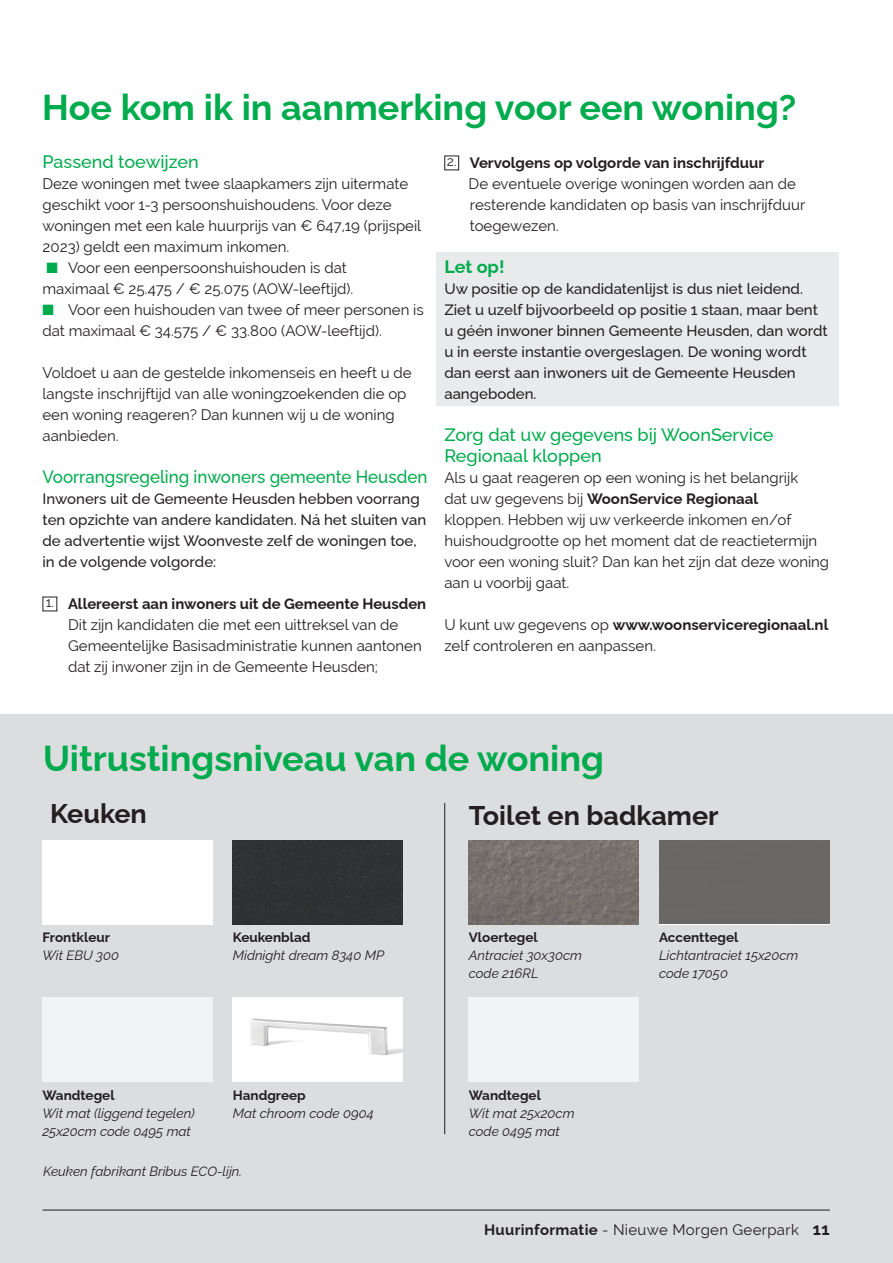
<style>
.page{position:relative;width:893px;height:1263px;background:#fff}
.page>*{position:absolute;margin:0;border:0;box-sizing:border-box;transform-origin:0 0}
.tk{font:700 36px "Raleway";color:#00ab4d}
.tk-2{font:700 27px "Raleway";color:#231f20}
.plat{font:500 18px "Raleway";color:#00ab4d}
.Subkop{font:500 18px "Raleway";color:#00ab4d;scale:.94 1}
.Subkop-2{font:500 18px "Raleway";color:#00ab4d}
.Subkop-3{font:700 18px "Raleway";color:#00ab4d}
.plat-2{font:15px/21px "Raleway";color:#231f20}
.Subkop-4{font:500 15px/21px "Raleway";color:#231f20}
.plat-3{font:700 15px "Raleway";color:#231f20}
.plat-4{font:15px "Raleway";letter-spacing:.02em;color:#231f20}
.plat-5{font:italic 13.5px/18px "Raleway";color:#231f20}
.plat-6{font:700 13.5px "Raleway";color:#231f20}
.plat-7{font:13.5px "Raleway";color:#231f20}
.s1{color:#00ab4d}
.s2{font-weight:700}
.s3{font-weight:400}
.s4{font-weight:700;font-size:16.5px}
</style>
<div class="page">
<div style="left:437px;top:252px;width:402px;height:154px;background:#e9eaeb"></div>
<div style="left:0;top:714px;width:893px;height:549px;background:#dcdddf"></div>
<div style="left:444px;top:156px;width:15px;height:14px;border:1px solid #231f20"></div>
<div style="left:43px;top:840px;width:170px;height:84px;background:#fff"></div>
<img style="left:469px;top:840px;width:170px;height:84px">
<div style="left:43px;top:998px;width:170px;height:84px;background:#f2f3f4"></div>
<div style="left:469px;top:998px;width:170px;height:84px;background:#f2f3f4"></div>
<div style="left:233px;top:840px;width:170px;height:84px;background:#303133"></div>
<div style="left:659px;top:840px;width:170px;height:84px;background:#696866"></div>
<img style="left:233px;top:998px;width:170px;height:84px">
<hr style="left:43px;top:1210px;width:787px;height:1px;background:#231f20">
<hr style="left:444px;top:803px;width:1px;height:331px;background:#231f20">
<p class="tk" style="left:42px;top:78px;width:756px">Hoe kom ik in aanmerking voor een woning?</p>
<p class="Subkop-2" style="left:43px;top:147px;width:158px">Passend toewijzen</p>
<p class="plat-2" style="left:43px;top:173px;width:380px">Deze woningen met twee slaapkamers zijn uitermate geschikt voor 1-3 persoonshuishoudens. Voor deze woningen met een kale huurprijs van € 647,19 (prijspeil 2023) geldt een maximum inkomen.</p>
<p class="plat-2" style="left:46px;top:257px;width:302px"><span class="s1">■</span> Voor een eenpersoonshuishouden is dat</p>
<p class="plat-2" style="left:43px;top:278px;width:312px">maximaal € 25.475 / € 25.075 (AOW-leeftijd).</p>
<p class="plat-2" style="left:43px;top:299px;width:383px"><span class="s1">■</span> Voor een huishouden van twee of meer personen is dat maximaal € 34.575 / € 33.800 (AOW-leeftijd).</p>
<p class="plat-2" style="left:43px;top:362px;width:371px">Voldoet u aan de gestelde inkomenseis en heeft u de</p>
<p class="plat-2" style="left:43px;top:383px;width:365px">langste inschrijftijd van alle woningzoekenden die op een woning reageren? Dan kunnen wij u de woning aanbieden.</p>
<p class="Subkop" style="left:43px;top:462px;width:411px">Voorrangsregeling inwoners gemeente Heusden</p>
<p class="Subkop-4" style="left:43px;top:487px;width:385px">Inwoners uit de Gemeente Heusden hebben voorrang ten opzichte van andere kandidaten. Ná het sluiten van de advertentie wijst Woonveste zelf de woningen toe, in de volgende volgorde:</p>
<p class="plat-7" style="left:46px;top:595px;width:10px">1.</p>
<p class="plat-2" style="left:68px;top:593px;width:360px"><span class="s2">Allereerst aan inwoners uit de Gemeente Heusden </span>Dit zijn kandidaten die met een uittreksel van de Gemeentelijke Basisadministratie kunnen aantonen dat zij inwoner zijn in de Gemeente Heusden;</p>
<p class="plat-7" style="left:447px;top:154px;width:11px">2.</p>
<p class="plat-3" style="left:470px;top:151px;width:296px">Vervolgens op volgorde van inschrijfduur</p>
<p class="plat-2" style="left:469px;top:173px;width:329px">De eventuele overige woningen worden aan de</p>
<p class="plat-2" style="left:470px;top:194px;width:337px">resterende kandidaten op basis van inschrijfduur</p>
<p class="plat-2" style="left:470px;top:215px;width:90px">toegewezen.</p>
<p class="Subkop-3" style="left:444px;top:252px;width:62px">Let op!</p>
<p class="Subkop-4" style="left:444px;top:277px;width:385px">Uw positie op de kandidatenlijst is dus niet leidend.<br>Ziet u uzelf bijvoorbeeld op positie 1 staan, maar bent u géén inwoner binnen Gemeente Heusden, dan wordt u in eerste instantie overgeslagen. De woning wordt dan eerst aan inwoners uit de Gemeente Heusden aangeboden.</p>
<p class="plat" style="left:444px;top:420px;width:331px">Zorg dat uw gegevens bij WoonService</p>
<p class="plat" style="left:444px;top:441px;width:159px">Regionaal kloppen</p>
<p class="plat-2" style="left:444px;top:467px;width:386px">Als u gaat reageren op een woning is het belangrijk<br>dat uw gegevens bij <span class="s2">WoonService Regionaal<br></span>kloppen. Hebben wij uw verkeerde inkomen en/of huishoudgrootte op het moment dat de reactietermijn voor een woning sluit? Dan kan het zijn dat deze woning aan u voorbij gaat.</p>
<p class="plat-3" style="left:444px;top:613px;width:386px"><span class="s3">U kunt uw gegevens op</span> www.woonserviceregionaal.nl</p>
<p class="plat-2" style="left:444px;top:635px;width:213px">zelf controleren en aanpassen.</p>
<p class="tk" style="left:43px;top:729px;width:562px">Uitrustingsniveau van de woning</p>
<p class="tk-2" style="left:50px;top:792px;width:98px">Keuken</p>
<p class="tk-2" style="left:469px;top:794px;width:251px">Toilet en badkamer</p>
<p class="plat-6" style="left:43px;top:926px;width:69px">Frontkleur</p>
<p class="plat-5" style="left:43px;top:945px;width:78px">Wit EBU 300</p>
<p class="plat-6" style="left:233px;top:926px;width:79px">Keukenblad</p>
<p class="plat-5" style="left:233px;top:945px;width:153px">Midnight dream 8340 MP</p>
<p class="plat-6" style="left:43px;top:1084px;width:74px">Wandtegel</p>
<p class="plat-5" style="left:43px;top:1102px;width:154px">Wit mat (liggend tegelen)<br>25x20cm code 0495 mat</p>
<p class="plat-6" style="left:233px;top:1084px;width:75px">Handgreep</p>
<p class="plat-5" style="left:233px;top:1102px;width:143px">Mat chroom code 0904</p>
<p class="plat-5" style="left:43px;top:1161px;width:200px">Keuken fabrikant Bribus ECO-lijn.</p>
<p class="plat-6" style="left:469px;top:926px;width:70px">Vloertegel</p>
<p class="plat-5" style="left:469px;top:945px;width:115px">Antraciet 30x30cm code 216RL</p>
<p class="plat-6" style="left:469px;top:1084px;width:74px">Wandtegel</p>
<p class="plat-5" style="left:469px;top:1102px;width:107px">Wit mat 25x20cm code 0495 mat</p>
<p class="plat-6" style="left:659px;top:926px;width:81px">Accenttegel</p>
<p class="plat-5" style="left:659px;top:945px;width:141px">Lichtantraciet 15x20cm code 17050</p>
<p class="plat-4" style="left:484px;top:1221px;width:347px"><span class="s2">Huurinformatie</span> - Nieuwe Morgen Geerpark <span class="s4">11</span></p>
</div>
